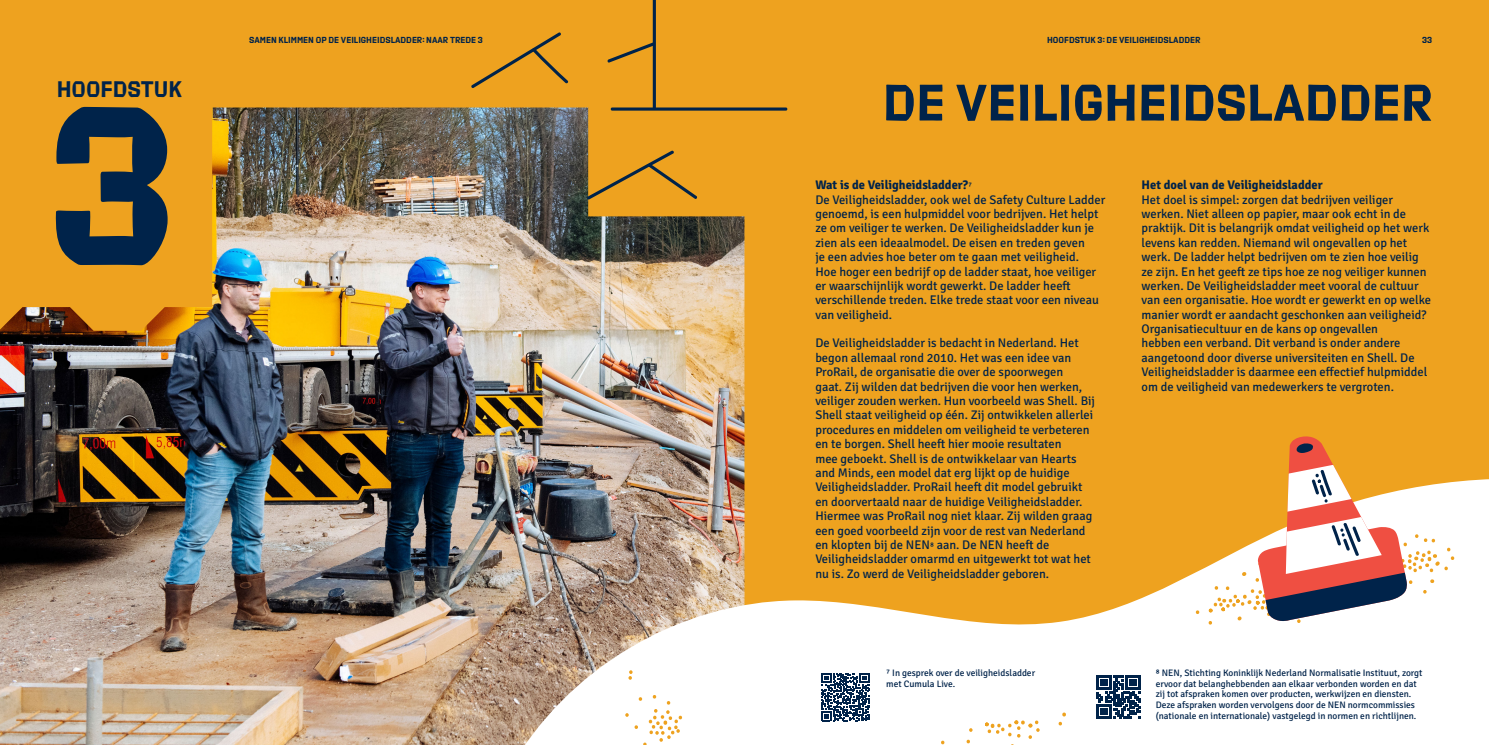
<style>
.page{position:relative;width:1489px;height:745px;background:#fff}
.page>*{position:absolute;margin:0;border:0;box-sizing:border-box;transform-origin:0 0}
.hoofdstuk_cijfer{font:225px "Export";color:#00234a}
.Kop{font:51.25px "Export";color:#00234a}
.tussenkop_15_pt_blauw{font:22.5px "Export";color:#00234a}
.text_blauw{font:12.5px/14.4px "Signika";color:#00234a}
.Tussenkop_blauw{font:700 12.5px "Signika";color:#00234a}
.QR_beschrijvingen{font:9.38px/10.8px "Signika";color:#00234a}
.t1{font:8.75px "Export";color:#00234a}
.s1{font-weight:400;font-size:9.38px}
.s2{font-size:9.38px}
</style>
<div class="page">
<img style="left:0;top:330px;width:135px;height:414px">
<div style="left:0;top:0;width:135px;height:330px;background:#eea21f"></div>
<img style="left:135px;top:0;width:1353px;height:744px">
<svg style="left:470px;top:32px;width:99px;height:57px;background:#da9722"></svg>
<div style="left:606px;top:0;width:181px;height:110px;background:#eea21f"></div>
<svg style="left:586px;top:150px;width:112px;height:50px;background:#d69523"></svg>
<svg style="left:509px;top:472px;width:979px;height:272px"></svg>
<svg style="left:1195px;top:610px;width:4px;height:3px"></svg>
<svg style="left:628px;top:670px;width:5px;height:9px"></svg>
<svg style="left:624px;top:694px;width:58px;height:50px"></svg>
<svg style="left:968px;top:727px;width:5px;height:4px"></svg>
<svg style="left:965px;top:739px;width:5px;height:3px"></svg>
<svg style="left:984px;top:720px;width:56px;height:24px"></svg>
<svg style="left:940px;top:740px;width:5px;height:3px"></svg>
<svg style="left:1057px;top:712px;width:8px;height:13px"></svg>
<svg style="left:1207px;top:435px;width:247px;height:189px"></svg>
<svg style="left:821px;top:672px;width:48px;height:49px"></svg>
<svg style="left:1096px;top:674px;width:44px;height:44px"></svg>
<p class="t1" style="left:249px;top:34px;width:235px">SAMEN KLIMMEN OP DE VEILIGHEIDSLADDER: NAAR TREDE 3</p>
<p class="t1" style="left:1047px;top:34px;width:155px">HOOFDSTUK 3: DE VEILIGHEIDSLADDER</p>
<p class="t1" style="left:1421px;top:34px;width:12px">33</p>
<p class="tussenkop_15_pt_blauw" style="left:57px;top:75px;width:127px">HOOFDSTUK</p>
<p class="Kop" style="left:882px;top:72px;width:551px">DE VEILIGHEIDSLADDER</p>
<p class="hoofdstuk_cijfer" style="left:47px;top:53px;width:131px">3</p>
<p class="Tussenkop_blauw" style="left:815px;top:174px;width:158px">Wat is de Veiligheidsladder?<span class="s1">7</span></p>
<p class="text_blauw" style="left:815px;top:191px;width:291px">De Veiligheidsladder, ook wel de Safety Culture Ladder genoemd, is een hulpmiddel voor bedrijven. Het helpt ze om veiliger te werken. De Veiligheidsladder kun je zien als een ideaalmodel. De eisen en treden geven<br>je een advies hoe beter om te gaan met veiligheid.<br>Hoe hoger een bedrijf op de ladder staat, hoe veiliger er waarschijnlijk wordt gewerkt. De ladder heeft verschillende treden. Elke trede staat voor een niveau van veiligheid.</p>
<p class="text_blauw" style="left:815px;top:335px;width:281px">De Veiligheidsladder is bedacht in Nederland. Het begon allemaal rond 2010. Het was een idee van ProRail, de organisatie die over de spoorwegen<br>gaat. Zij wilden dat bedrijven die voor hen werken, veiliger zouden werken. Hun voorbeeld was Shell. Bij Shell staat veiligheid op één. Zij ontwikkelen allerlei procedures en middelen om veiligheid te verbeteren</p>
<p class="text_blauw" style="left:815px;top:435px;width:278px">en te borgen. Shell heeft hier mooie resultaten<br>mee geboekt. Shell is de ontwikkelaar van Hearts and Minds, een model dat erg lijkt op de huidige Veiligheidsladder. ProRail heeft dit model gebruikt en doorvertaald naar de huidige Veiligheidsladder.<br>Hiermee was ProRail nog niet klaar. Zij wilden graag een goed voorbeeld zijn voor de rest van Nederland en klopten bij de NEN<span class="s2">8</span> aan. De NEN heeft de Veiligheidsladder omarmd en uitgewerkt tot wat het nu is. Zo werd de Veiligheidsladder geboren.</p>
<p class="Tussenkop_blauw" style="left:1141px;top:174px;width:182px">Het doel van de Veiligheidsladder</p>
<p class="text_blauw" style="left:1141px;top:191px;width:291px">Het doel is simpel: zorgen dat bedrijven veiliger werken. Niet alleen op papier, maar ook echt in de praktijk. Dit is belangrijk omdat veiligheid op het werk levens kan redden. Niemand wil ongevallen op het werk. De ladder helpt bedrijven om te zien hoe veilig ze zijn. En het geeft ze tips hoe ze nog veiliger kunnen werken. De Veiligheidsladder meet vooral de cultuur van een organisatie. Hoe wordt er gewerkt en op welke manier wordt er aandacht geschonken aan veiligheid?<br>Organisatiecultuur en de kans op ongevallen<br>hebben een verband. Dit verband is onder andere aangetoond door diverse universiteiten en Shell. De Veiligheidsladder is daarmee een effectief hulpmiddel om de veiligheid van medewerkers te vergroten.</p>
<p class="QR_beschrijvingen" style="left:886px;top:666px;width:150px">7 In gesprek over de veiligheidsladder met Cumula Live.</p>
<p class="QR_beschrijvingen" style="left:1155px;top:666px;width:268px">8 NEN, Stichting Koninklijk Nederland Normalisatie Instituut, zorgt ervoor dat belanghebbenden aan elkaar verbonden worden en dat zij tot afspraken komen over producten, werkwijzen en diensten.<br>Deze afspraken worden vervolgens door de NEN normcommissies (nationale en internationale) vastgelegd in normen en richtlijnen.</p>
</div>
